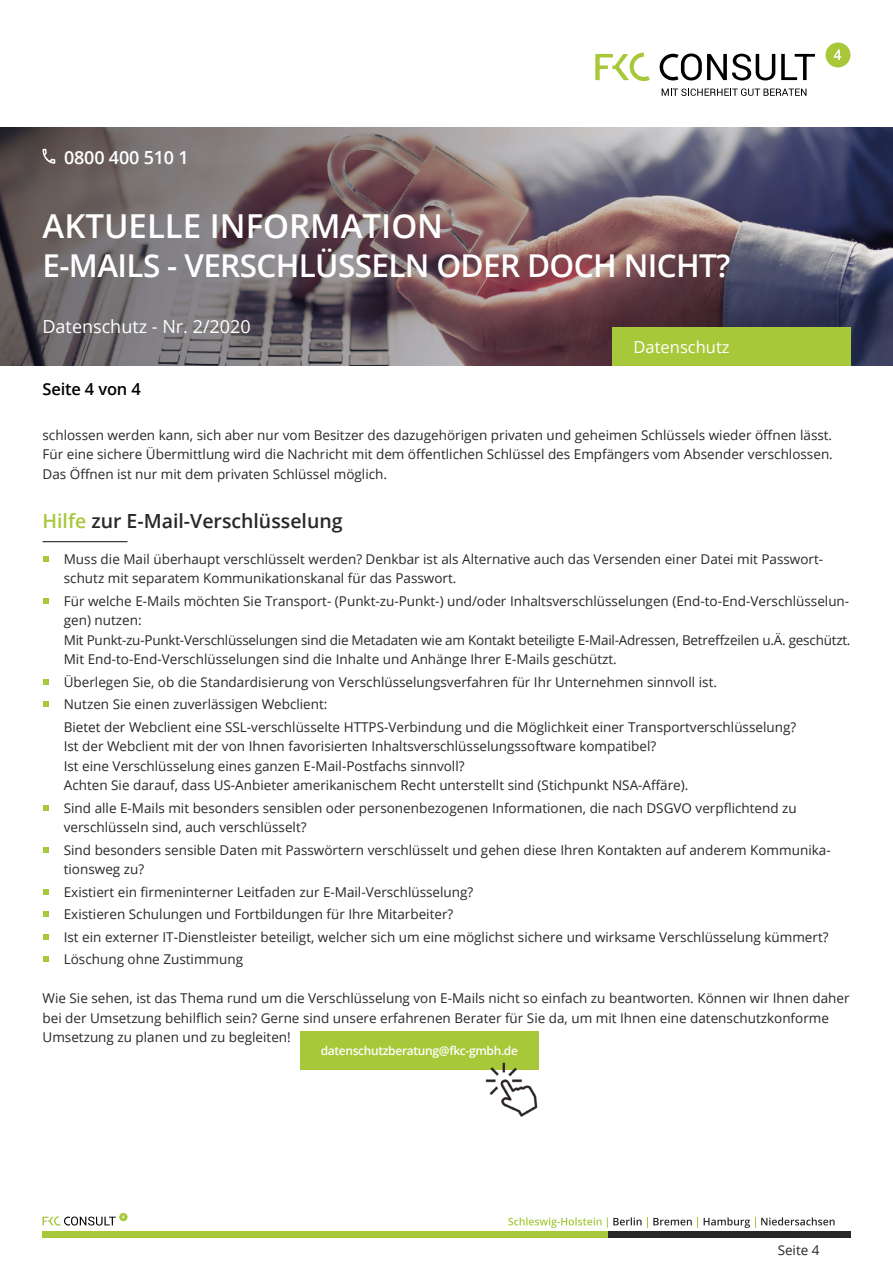
<style>
.page{position:relative;width:893px;height:1263px;background:#fff}
.page>*{position:absolute;margin:0;border:0;box-sizing:border-box;transform-origin:0 0}
.t1{font:600 33px "Open Sans";color:#fff}
.t2{font:600 31.5px "Open Sans";letter-spacing:-.02em;color:#fff}
.t3{font:600 19.5px "Open Sans";color:#282827}
.t4{font:18px "Open Sans";color:#fff}
.t5{font:600 18px "Open Sans";letter-spacing:-.01em;color:#fff}
.t6{font:16.5px "Open Sans";color:#fff}
.t7{font:600 16.5px "Open Sans";letter-spacing:-.01em;color:#000}
.t8{font:13.5px/19.5px "Open Sans";color:#282827}
.t9{font:600 12px "Open Sans";letter-spacing:-.025em;color:#fff}
.s1{color:#a7c839}
</style>
<div class="page">
<svg style="left:595px;top:53px;width:55px;height:28px"></svg>
<svg style="left:660px;top:53px;width:115px;height:28px"></svg>
<svg style="left:781px;top:54px;width:34px;height:26px"></svg>
<div style="left:825px;top:43px;width:25px;height:24px;background:#a7c839;border-radius:50%"></div>
<svg style="left:834px;top:50px;width:7px;height:10px"></svg>
<svg style="left:662px;top:88px;width:144px;height:8px"></svg>
<svg style="left:43px;top:1216px;width:73px;height:10px"></svg>
<svg style="left:119px;top:1213px;width:9px;height:8px"></svg>
<div style="left:43px;top:1231px;width:578px;height:6px;background:#a7c839"></div>
<div style="left:608px;top:1231px;width:242px;height:6px;background:#282827"></div>
<svg style="left:704px;top:1217px;width:131px;height:11px"></svg>
<svg style="left:508px;top:1217px;width:190px;height:11px"></svg>
<img style="left:0;top:128px;width:893px;height:238px">
<div style="left:612px;top:327px;width:238px;height:39px;background:#a7c839"></div>
<svg style="left:43px;top:149px;width:12px;height:15px"></svg>
<div style="left:300px;top:1031px;width:238px;height:39px;background:#a7c839"></div>
<img style="left:485px;top:1062px;width:53px;height:54px">
<hr style="left:43px;top:541px;width:85px;height:1px;background:#282827">
<svg style="left:43px;top:556px;width:5px;height:5px"></svg>
<svg style="left:43px;top:598px;width:5px;height:5px"></svg>
<svg style="left:43px;top:679px;width:5px;height:5px"></svg>
<svg style="left:43px;top:701px;width:5px;height:6px"></svg>
<svg style="left:43px;top:805px;width:5px;height:5px"></svg>
<svg style="left:43px;top:847px;width:5px;height:5px"></svg>
<svg style="left:43px;top:889px;width:5px;height:5px"></svg>
<svg style="left:43px;top:911px;width:5px;height:6px"></svg>
<svg style="left:43px;top:934px;width:5px;height:5px"></svg>
<svg style="left:43px;top:956px;width:5px;height:6px"></svg>
<h3 class="t5" style="left:64px;top:145px;width:126px">0800 400 510 1</h3>
<h1 class="t1" style="left:43px;top:203px;width:402px">AKTUELLE INFORMATION</h1>
<h2 class="t2" style="left:43px;top:244px;width:689px">E-MAILS - VERSCHLÜSSELN ODER DOCH NICHT?</h2>
<h3 class="t4" style="left:43px;top:314px;width:210px">Datenschutz - Nr. 2/2020</h3>
<p class="t7" style="left:43px;top:378px;width:100px">Seite 4 von 4</p>
<p class="t6" style="left:634px;top:336px;width:97px">Datenschutz</p>
<p class="t8" style="left:43px;top:425px;width:792px;text-align:justify">schlossen werden kann, sich aber nur vom Besitzer des dazugehörigen privaten und geheimen Schlüssels wieder öffnen lässt.<br>Für eine sichere Übermittlung wird die Nachricht mit dem öffentlichen Schlüssel des Empfängers vom Absender verschlossen.<br>Das Öffnen ist nur mit dem privaten Schlüssel möglich.</p>
<h3 class="t3" style="left:43px;top:508px;width:302px"><span class="s1">Hilfe</span> zur E-Mail-Verschlüsselung</h3>
<p class="t8" style="left:64px;top:549px;width:761px">Muss die Mail überhaupt verschlüsselt werden? Denkbar ist als Alternative auch das Versenden einer Datei mit Passwort&shy;schutz mit separatem Kommunikationskanal für das Passwort.</p>
<p class="t8" style="left:64px;top:591px;width:788px">Für welche E-Mails möchten Sie Transport- (Punkt-zu-Punkt-) und/oder Inhaltsverschlüsselungen (End-to-End-Verschlüsselun&shy;gen) nutzen:<br>Mit Punkt-zu-Punkt-Verschlüsselungen sind die Metadaten wie am Kontakt beteiligte E-Mail-Adressen, Betreffzeilen u.Ä. geschützt.<br>Mit End-to-End-Verschlüsselungen sind die Inhalte und Anhänge Ihrer E-Mails geschützt.</p>
<p class="t8" style="left:64px;top:670px;width:734px;line-height:22.5px">Überlegen Sie, ob die Standardisierung von Verschlüsselungsverfahren für Ihr Unternehmen sinnvoll ist.<br>Nutzen Sie einen zuverlässigen Webclient:<br>Bietet der Webclient eine SSL-verschlüsselte HTTPS-Verbindung und die Möglichkeit einer Transportverschlüsselung?</p>
<p class="t8" style="left:64px;top:736px;width:626px">Ist der Webclient mit der von Ihnen favorisierten Inhaltsverschlüsselungssoftware kompatibel?<br>Ist eine Verschlüsselung eines ganzen E-Mail-Postfachs sinnvoll?<br>Achten Sie darauf, dass US-Anbieter amerikanischem Recht unterstellt sind (Stichpunkt NSA-Affäre).</p>
<p class="t8" style="left:64px;top:798px;width:735px">Sind alle E-Mails mit besonders sensiblen oder personenbezogenen Informationen, die nach DSGVO verpflichtend zu verschlüsseln sind, auch verschlüsselt?</p>
<p class="t8" style="left:64px;top:840px;width:768px">Sind besonders sensible Daten mit Passwörtern verschlüsselt und gehen diese Ihren Kontakten auf anderem Kommunika&shy;tionsweg zu?</p>
<p class="t8" style="left:64px;top:880px;width:766px;line-height:22.5px">Existiert ein firmeninterner Leitfaden zur E-Mail-Verschlüsselung?<br>Existieren Schulungen und Fortbildungen für Ihre Mitarbeiter?<br>Ist ein externer IT-Dienstleister beteiligt, welcher sich um eine möglichst sichere und wirksame Verschlüsselung kümmert?<br>Löschung ohne Zustimmung</p>
<p class="t8" style="left:43px;top:988px;width:809px">Wie Sie sehen, ist das Thema rund um die Verschlüsselung von E-Mails nicht so einfach zu beantworten. Können wir Ihnen daher bei der Umsetzung behilflich sein? Gerne sind unsere erfahrenen Berater für Sie da, um mit Ihnen eine datenschutzkonforme<br>Umsetzung zu planen und zu begleiten!</p>
<p class="t9" style="left:321px;top:1042px;width:199px">datenschutzberatung@fkc-gmbh.de</p>
<p class="t8" style="left:778px;top:1240px;width:43px">Seite 4</p>
</div>
